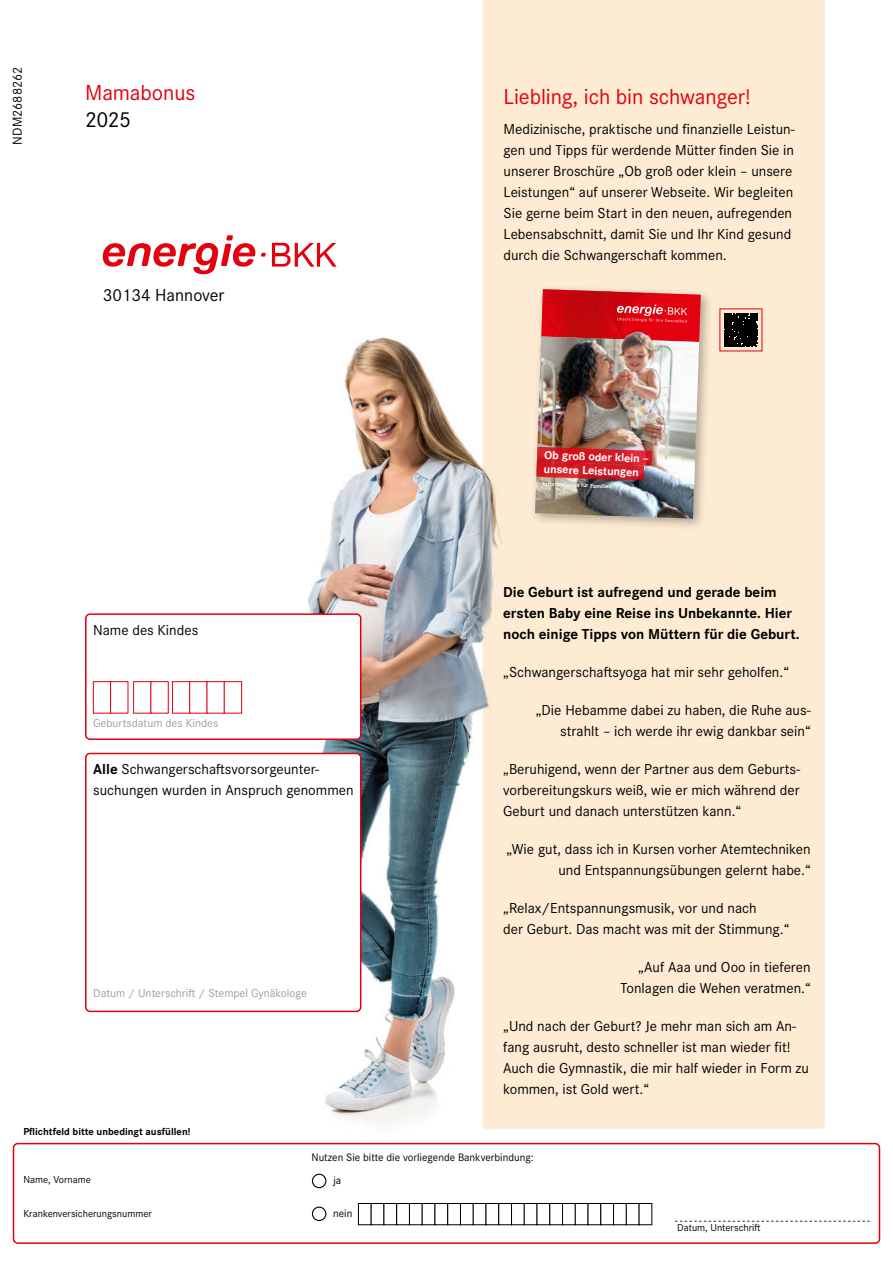
<style>
.page{position:relative;width:893px;height:1263px;background:#fff}
.page>*{position:absolute;margin:0;border:0;box-sizing:border-box;transform-origin:0 0}
.t1{font:22.5px "Corporate S Pro";letter-spacing:-.005em;color:#e3000f}
.t2{font:22.5px "Corporate S Pro";color:#000}
.t3{font:18px "Corporate S Pro";color:#000}
.t4{font:15px/21px "Corporate S Pro";color:#000}
.t5{font:700 15px/21px "Corporate S Pro";color:#000}
.t6{font:13.5px "Corporate S Pro";color:#000}
.t7{font:12px "Corporate S Pro";color:#9c9d9d}
.t8{font:700 12px/14.1px "Corporate S Pro";color:#fff}
.t9{font:11.25px "Corporate S Pro";color:#000}
.t10{font:10.5px "Corporate S Pro";color:#000}
.t11{font:700 10.5px "Corporate S Pro";color:#000}
.t12{font:700 6px "Corporate S Pro";color:#fff}
.s1{font-weight:700}
</style>
<div class="page">
<div style="left:483px;top:0;width:342px;height:1129px;background:#feebd3"></div>
<img style="left:54px;top:286px;width:587px;height:857px">
<svg style="left:103px;top:235px;width:152px;height:40px"></svg>
<svg style="left:272px;top:243px;width:65px;height:24px"></svg>
<svg style="left:261px;top:253px;width:5px;height:4px"></svg>
<div style="left:86px;top:753px;width:275px;height:258px;background:#fff;border-radius:4px"></div>
<div style="left:85px;top:753px;width:276px;height:259px;border:2px solid #e3000f;border-radius:4px"></div>
<div style="left:530px;top:284px;width:183px;height:247px;background:#000;opacity:.3"></div>
<img style="left:535px;top:289px;width:166px;height:230px">
<img style="left:538px;top:322px;width:162px;height:113px">
<svg style="left:675px;top:1221px;width:195px;height:1px"></svg>
<div style="left:312px;top:1206px;width:14px;height:15px;border:1px solid #000;border-radius:50%"></div>
<div style="left:358px;top:1203px;width:13px;height:22px;border:1px solid #000"></div>
<div style="left:371px;top:1203px;width:13px;height:22px;border:1px solid #000"></div>
<div style="left:396px;top:1203px;width:14px;height:22px;border:1px solid #000"></div>
<div style="left:409px;top:1203px;width:13px;height:22px;border:1px solid #000"></div>
<div style="left:422px;top:1203px;width:13px;height:22px;border:1px solid #000"></div>
<div style="left:435px;top:1203px;width:13px;height:22px;border:1px solid #000"></div>
<div style="left:460px;top:1203px;width:13px;height:22px;border:1px solid #000"></div>
<div style="left:486px;top:1203px;width:13px;height:22px;border:1px solid #000"></div>
<div style="left:511px;top:1203px;width:13px;height:22px;border:1px solid #000"></div>
<div style="left:524px;top:1203px;width:13px;height:22px;border:1px solid #000"></div>
<div style="left:537px;top:1203px;width:13px;height:22px;border:1px solid #000"></div>
<div style="left:562px;top:1203px;width:13px;height:22px;border:1px solid #000"></div>
<div style="left:575px;top:1203px;width:13px;height:22px;border:1px solid #000"></div>
<div style="left:588px;top:1203px;width:13px;height:22px;border:1px solid #000"></div>
<div style="left:613px;top:1203px;width:13px;height:22px;border:1px solid #000"></div>
<div style="left:626px;top:1203px;width:13px;height:22px;border:1px solid #000"></div>
<div style="left:312px;top:1174px;width:14px;height:14px;border:1px solid #000;border-radius:50%"></div>
<svg style="left:724px;top:313px;width:34px;height:34px"></svg>
<div style="left:86px;top:614px;width:275px;height:125px;background:#fff;border-radius:4px"></div>
<div style="left:85px;top:613px;width:276px;height:127px;border:2px solid #e3000f;border-radius:4px"></div>
<div style="left:93px;top:681px;width:18px;height:32px;background:#fff;border:1px solid #e3000f"></div>
<div style="left:110px;top:681px;width:18px;height:32px;background:#fff;border:1px solid #e3000f"></div>
<div style="left:133px;top:681px;width:18px;height:32px;background:#fff;border:1px solid #e3000f"></div>
<div style="left:150px;top:681px;width:19px;height:32px;background:#fff;border:1px solid #e3000f"></div>
<div style="left:172px;top:681px;width:18px;height:32px;background:#fff;border:1px solid #e3000f"></div>
<div style="left:189px;top:681px;width:18px;height:32px;background:#fff;border:1px solid #e3000f"></div>
<div style="left:224px;top:681px;width:18px;height:32px;background:#fff;border:1px solid #e3000f"></div>
<div style="left:13px;top:1143px;width:867px;height:101px;border:2px solid #e3000f;border-radius:4px"></div>
<p class="t6" style="left:8px;top:145px;width:79px;rotate:-90deg">NDM2688262</p>
<h1 class="t1" style="left:85px;top:76px;width:112px">Mamabonus</h1>
<h1 class="t2" style="left:85px;top:103px;width:48px">2025</h1>
<p class="t3" style="left:103px;top:282px;width:123px">30134 Hannover</p>
<p class="t4" style="left:93px;top:618px;width:107px">Name des Kindes</p>
<p class="t7" style="left:93px;top:714px;width:127px">Geburtsdatum des Kindes</p>
<p class="t4" style="left:93px;top:758px;width:262px"><span class="s1">Alle</span> Schwangerschaftsvorsorgeunter&shy;suchungen wurden in Anspruch genommen</p>
<p class="t7" style="left:93px;top:984px;width:215px">Datum / Unterschrift / Stempel Gynäkologe</p>
<p class="t11" style="left:23px;top:1123px;width:169px">Pflichtfeld bitte unbedingt ausfüllen!</p>
<h1 class="t1" style="left:504px;top:81px;width:249px">Liebling, ich bin schwanger!</h1>
<p class="t4" style="left:504px;top:117px;width:293px">Medizinische, praktische und finanzielle Leistun&shy;gen und Tipps für werdende Mütter finden Sie in unserer Broschüre „Ob groß oder klein – unsere Leistungen“ auf unserer Webseite. Wir begleiten Sie gerne beim Start in den neuen, aufregenden Lebensabschnitt, damit Sie und Ihr Kind gesund durch die Schwangerschaft kommen.</p>
<p class="t8" style="left:545px;top:447px;width:106px;rotate:2deg">Ob groß oder klein – unsere Leistungen</p>
<p class="t12" style="left:543px;top:479px;width:70px;rotate:2deg">Informationen für Familien</p>
<p class="t5" style="left:503px;top:580px;width:298px">Die Geburt ist aufregend und gerade beim ersten Baby eine Reise ins Unbekannte. Hier noch einige Tipps von Müttern für die Geburt.</p>
<p class="t4" style="left:503px;top:660px;width:287px">„Schwangerschaftsyoga hat mir sehr geholfen.“</p>
<p class="t4" style="left:536px;top:698px;width:277px;text-align:right">„Die Hebamme dabei zu haben, die Ruhe aus&shy;strahlt – ich werde ihr ewig dankbar sein“</p>
<p class="t4" style="left:503px;top:757px;width:298px;text-align:justify">„Beruhigend, wenn der Partner aus dem Geburts&shy;vorbereitungskurs weiß, wie er mich während der Geburt und danach unterstützen kann.“</p>
<p class="t4" style="left:506px;top:837px;width:306px;text-align:right">„Wie gut, dass ich in Kursen vorher Atemtechniken und Entspannungsübungen gelernt habe.“</p>
<p class="t4" style="left:503px;top:896px;width:288px">„Relax/Entspannungsmusik, vor und nach<br>der Geburt. Das macht was mit der Stimmung.“</p>
<p class="t4" style="left:620px;top:955px;width:192px;text-align:right">„Auf Aaa und Ooo in tieferen<br>Tonlagen die Wehen veratmen.“</p>
<p class="t4" style="left:503px;top:1014px;width:307px">„Und nach der Geburt? Je mehr man sich am An&shy;fang ausruht, desto schneller ist man wieder fit!<br>Auch die Gymnastik, die mir half wieder in Form zu kommen, ist Gold wert.“</p>
<p class="t10" style="left:23px;top:1172px;width:69px">Name, Vorname</p>
<p class="t10" style="left:23px;top:1206px;width:130px">Krankenversicherungsnummer</p>
<p class="t9" style="left:311px;top:1149px;width:224px">Nutzen Sie bitte die vorliegende Bankverbindung:</p>
<p class="t9" style="left:333px;top:1172px;width:10px">ja</p>
<p class="t9" style="left:333px;top:1205px;width:21px">nein</p>
<p class="t10" style="left:677px;top:1220px;width:85px">Datum, Unterschrift</p>
</div>
